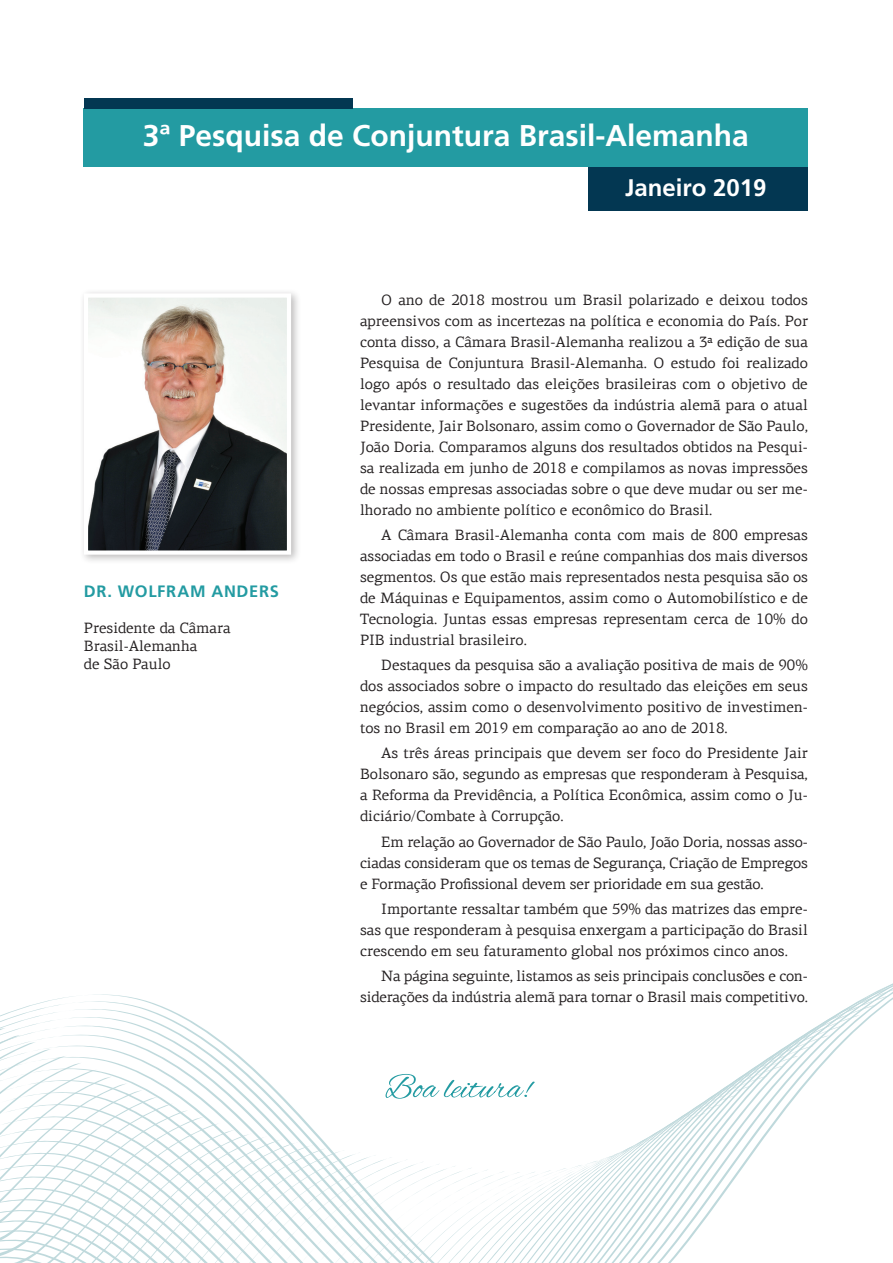
<style>
.page{position:relative;width:893px;height:1263px;background:#fff}
.page>*{position:absolute;margin:0;border:0;box-sizing:border-box;transform-origin:0 0}
.t1{font:700 30px "Frutiger LT";color:#fff}
.t2{font:700 24px "Frutiger LT";color:#fff}
.t3{font:700 16.5px "Frutiger LT";letter-spacing:.04em;color:#239ba2}
.t4{font:15px/21px "PF Agora Serif Pro";color:#231f20;text-align:justify}
</style>
<div class="page">
<svg style="left:714px;top:1086px;width:38px;height:89px"></svg>
<svg style="left:700px;top:1095px;width:37px;height:103px"></svg>
<svg style="left:687px;top:1104px;width:34px;height:114px"></svg>
<svg style="left:673px;top:1113px;width:33px;height:126px"></svg>
<svg style="left:660px;top:1122px;width:30px;height:136px"></svg>
<svg style="left:649px;top:1130px;width:26px;height:133px"></svg>
<svg style="left:636px;top:1137px;width:23px;height:126px"></svg>
<svg style="left:625px;top:1144px;width:19px;height:119px"></svg>
<svg style="left:612px;top:1150px;width:17px;height:113px"></svg>
<svg style="left:598px;top:1156px;width:15px;height:107px"></svg>
<svg style="left:582px;top:1161px;width:16px;height:102px"></svg>
<svg style="left:567px;top:1165px;width:15px;height:98px"></svg>
<svg style="left:551px;top:1168px;width:16px;height:95px"></svg>
<svg style="left:536px;top:1170px;width:15px;height:93px"></svg>
<div style="left:79px;top:289px;width:223px;height:276px;background:#231f20;opacity:.3"></div>
<img style="left:89px;top:298px;width:197px;height:252px">
<div style="left:84px;top:293px;width:207px;height:262px;border:4px solid #fff"></div>
<svg style="left:0;top:1028px;width:535px;height:235px"></svg>
<div style="left:84px;top:109px;width:724px;height:58px;background:#239ba2"></div>
<div style="left:84px;top:99px;width:269px;height:10px;background:#033752"></div>
<div style="left:588px;top:167px;width:220px;height:43px;background:#033752"></div>
<h1 class="t1" style="left:143px;top:118px;width:607px">3ª Pesquisa de Conjuntura Brasil-Alemanha</h1>
<h2 class="t2" style="left:625px;top:173px;width:143px">Janeiro 2019</h2>
<p class="t3" style="left:84px;top:582px;width:197px">DR. WOLFRAM ANDERS</p>
<p class="t4" style="left:84px;top:619px;width:148px;line-height:18px;text-align:left">Presidente da Câmara<br>Brasil-Alemanha<br>de São Paulo</p>
<p class="t4" style="left:360px;top:289px;width:449px;text-indent:21px">O ano de 2018 mostrou um Brasil polarizado e deixou todos apreensivos com as incertezas na política e economia do País. Por conta disso, a Câmara Brasil-Alemanha realizou a 3ª edição de sua Pesquisa de Conjuntura Brasil-Alemanha. O estudo foi realizado logo após o resultado das eleições brasileiras com o objetivo de levantar informações e sugestões da indústria alemã para o atual Presidente, Jair Bolsonaro, assim como o Governador de São Paulo, João Doria. Comparamos alguns dos resultados obtidos na Pesqui&shy;sa realizada em junho de 2018 e compilamos as novas impressões de nossas empresas associadas sobre o que deve mudar ou ser me&shy;lhorado no ambiente político e econômico do Brasil.</p>
<p class="t4" style="left:360px;top:524px;width:449px;text-indent:21px">A Câmara Brasil-Alemanha conta com mais de 800 empresas associadas em todo o Brasil e reúne companhias dos mais diversos segmentos. Os que estão mais representados nesta pesquisa são os de Máquinas e Equipamentos, assim como o Automobilístico e de Tecnologia. Juntas essas empresas representam cerca de 10% do PIB industrial brasileiro.</p>
<p class="t4" style="left:360px;top:655px;width:449px;text-indent:21px">Destaques da pesquisa são a avaliação positiva de mais de 90% dos associados sobre o impacto do resultado das eleições em seus negócios, assim como o desenvolvimento positivo de investimen&shy;tos no Brasil em 2019 em comparação ao ano de 2018.</p>
<p class="t4" style="left:360px;top:743px;width:449px;text-indent:21px">As três áreas principais que devem ser foco do Presidente Jair Bolsonaro são, segundo as empresas que responderam à Pesquisa, a Reforma da Previdência, a Política Econômica, assim como o Ju&shy;diciário/Combate à Corrupção.</p>
<p class="t4" style="left:360px;top:831px;width:449px;text-indent:21px">Em relação ao Governador de São Paulo, João Doria, nossas asso&shy;ciadas consideram que os temas de Segurança, Criação de Empregos e Formação Profissional devem ser prioridade em sua gestão.</p>
<p class="t4" style="left:360px;top:898px;width:449px;text-indent:21px">Importante ressaltar também que 59% das matrizes das empre&shy;sas que responderam à pesquisa enxergam a participação do Brasil crescendo em seu faturamento global nos próximos cinco anos.</p>
<p class="t4" style="left:360px;top:966px;width:449px;text-align:right">Na página seguinte, listamos as seis principais conclusões e con&shy;siderações da indústria alemã para tornar o Brasil mais competitivo.</p>
</div>
